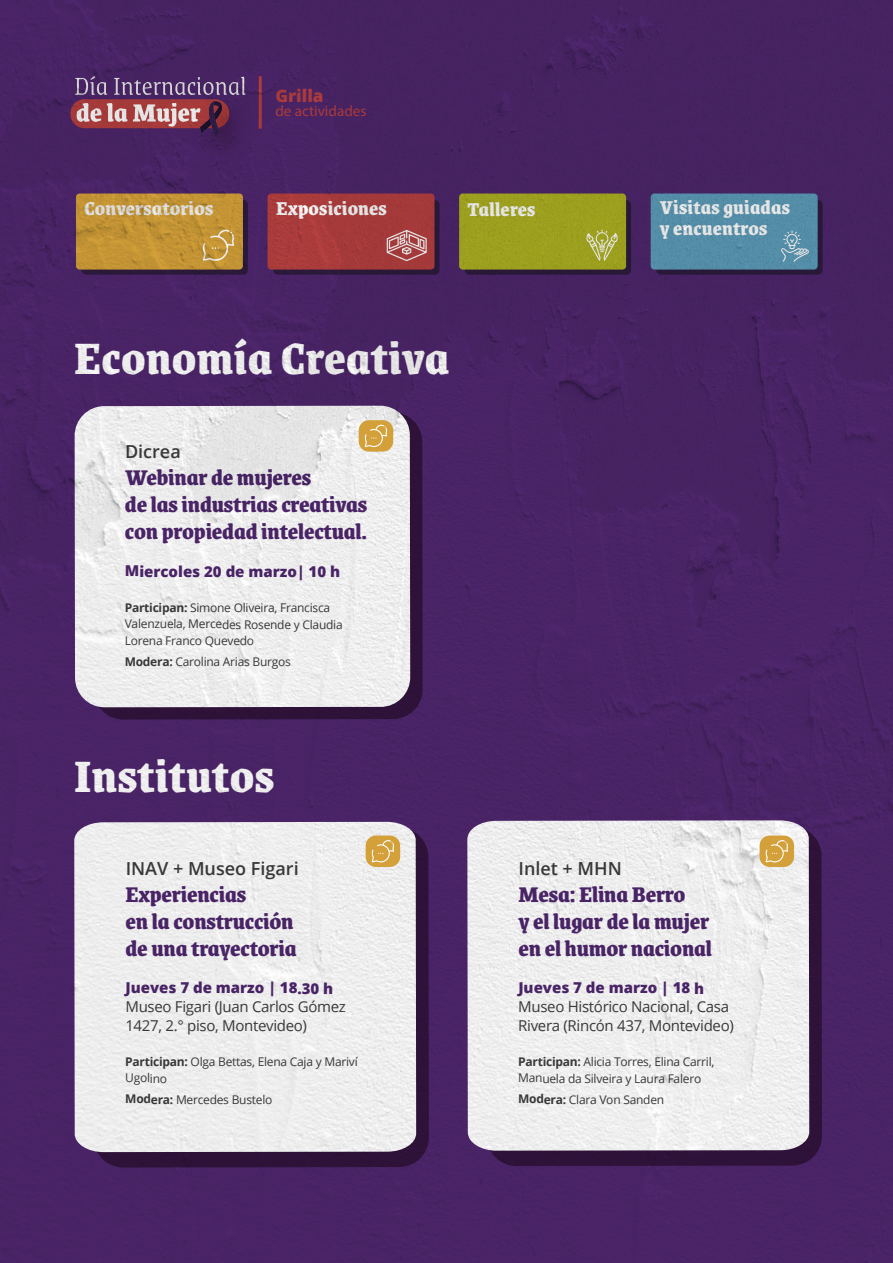
<style>
.page{position:relative;width:893px;height:1263px;background:#fff}
.page>*{position:absolute;margin:0;border:0;box-sizing:border-box;transform-origin:0 0}
.t1{font:800 49.5px "Grenze";letter-spacing:.01em;color:#fff}
.t2{font:800 24px/27px "Grenze";letter-spacing:-.01em;color:#4f276e}
.t3{font:800 21px/20.7px "Grenze";letter-spacing:.01em;color:#fff}
.t4{font:800 21px "Grenze";letter-spacing:.01em;color:#ededed}
.t5{font:600 18px "Open Sans";letter-spacing:-.005em;color:#3d3d3d}
.t6{font:800 17.25px "Open Sans";color:#ba4141}
.t7{font:15.15px "Myriad Pro";color:#ba4141}
.t8{font:15px/18.8px "Open Sans";letter-spacing:-.025em;color:#3d3d3d}
.t9{font:800 15px "Open Sans";letter-spacing:-.005em;color:#4f276e}
.t10{font:12px/16.4px "Open Sans";letter-spacing:-.025em;color:#3d3d3d}
.s1{font-weight:700}
</style>
<div class="page">
<img style="left:0;top:0;width:893px;height:1263px">
<div style="left:359px;top:420px;width:34px;height:32px;background:#d3a039;border-radius:10px"></div>
<svg style="left:364px;top:425px;width:23px;height:22px"></svg>
<div style="left:366px;top:835px;width:34px;height:32px;background:#d3a039;border-radius:10px"></div>
<svg style="left:371px;top:840px;width:23px;height:22px"></svg>
<div style="left:759px;top:835px;width:35px;height:32px;background:#d3a039;border-radius:10px"></div>
<svg style="left:765px;top:840px;width:23px;height:22px"></svg>
<h3 class="t6" style="left:275px;top:82px;width:50px">Grilla</h3>
<p class="t7" style="left:275px;top:101px;width:93px">de actividades</p>
<h3 class="t4" style="left:84px;top:192px;width:130px">Conversatorios</h3>
<h3 class="t3" style="left:276px;top:197px;width:112px">Exposiciones</h3>
<h3 class="t3" style="left:468px;top:197px;width:69px">Talleres</h3>
<h3 class="t3" style="left:660px;top:195px;width:132px">Visitas guiadas y encuentros</h3>
<h1 class="t1" style="left:74px;top:320px;width:377px">Economía Creativa</h1>
<h3 class="t5" style="left:125px;top:439px;width:57px">Dicrea</h3>
<h2 class="t2" style="left:125px;top:462px;width:244px">Webinar de mujeres<br>de las industrias creativas con propiedad intelectual.</h2>
<p class="t9" style="left:125px;top:560px;width:217px">Miercoles 20 de marzo| 10 h</p>
<p class="t10" style="left:125px;top:599px;width:220px"><span class="s1">Participan:</span> Simone Oliveira, Francisca<br>Valenzuela, Mercedes Rosende y Claudia<br>Lorena Franco Quevedo</p>
<p class="t10" style="left:125px;top:653px;width:168px"><span class="s1">Modera:</span> Carolina Arias Burgos</p>
<h1 class="t1" style="left:74px;top:738px;width:202px">Institutos</h1>
<h3 class="t5" style="left:126px;top:856px;width:175px">INAV + Museo Figari</h3>
<h2 class="t2" style="left:126px;top:879px;width:173px">Experiencias<br>en la construcción de una trayectoria</h2>
<p class="t9" style="left:125px;top:976px;width:209px">Jueves 7 de marzo | 18.30 h</p>
<p class="t8" style="left:125px;top:997px;width:222px">Museo Figari (Juan Carlos Gómez<br>1427, 2.° piso, Montevideo)</p>
<p class="t10" style="left:125px;top:1053px;width:234px"><span class="s1">Participan:</span> Olga Bettas, Elena Caja y Mariví<br>Ugolino</p>
<p class="t10" style="left:125px;top:1091px;width:149px"><span class="s1">Modera:</span> Mercedes Bustelo</p>
<h3 class="t5" style="left:519px;top:856px;width:105px">Inlet + MHN</h3>
<h2 class="t2" style="left:518px;top:879px;width:195px">Mesa: Elina Berro<br>y el lugar de la mujer en el humor nacional</h2>
<p class="t9" style="left:518px;top:976px;width:187px">Jueves 7 de marzo | 18 h</p>
<p class="t8" style="left:518px;top:997px;width:217px">Museo Histórico Nacional, Casa<br>Rivera (Rincón 437, Montevideo)</p>
<p class="t10" style="left:518px;top:1053px;width:198px"><span class="s1">Participan:</span> Alicia Torres, Elina Carril,<br>Manuela da Silveira y Laura Falero</p>
<p class="t10" style="left:518px;top:1091px;width:148px"><span class="s1">Modera:</span> Clara Von Sanden</p>
</div>
